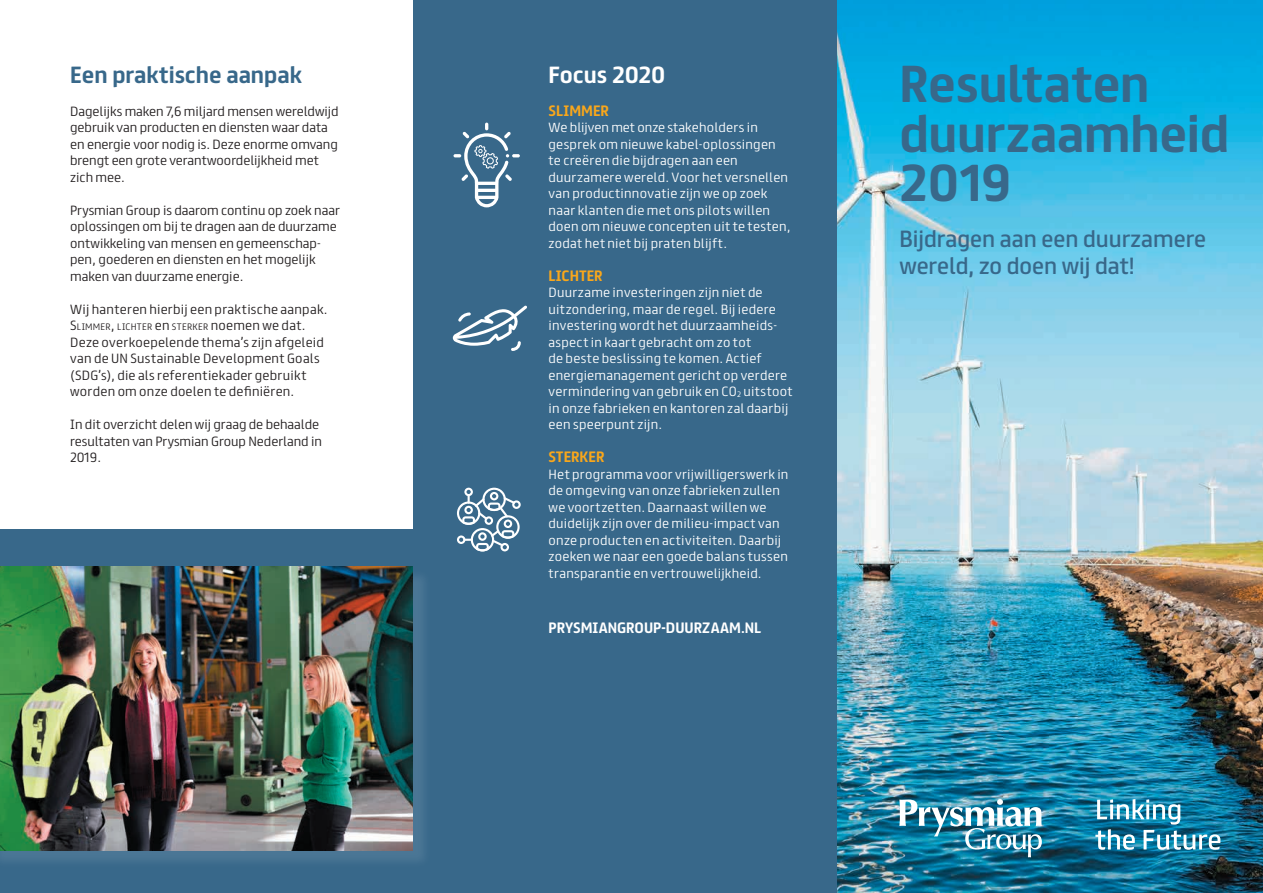
<style>
.page{position:relative;width:1263px;height:893px;background:#fff}
.page>*{position:absolute;margin:0;border:0;box-sizing:border-box;transform-origin:0 0}
.t1{font:700 46.5px/49.5px "FS Truman";letter-spacing:-.005em;color:#38688a}
.t2{font:21px/27px "FS Truman";color:#38688a}
.t3{font:700 21px "FS Truman";color:#38688a}
.t4{font:700 21px "FS Truman";letter-spacing:-.015em;color:#fff}
.t5{font:700 13.5px "FS Truman";color:#fff}
.t6{font:700 13.5px "FS Truman";color:#f9a71b}
.t7{font:300 12px/16.5px "FS Truman";letter-spacing:.02em;color:#fff}
.t8{font:300 12px/16.5px "FS Truman";color:#231f20}
.t9{font:300 12px/16.5px "FS Truman";letter-spacing:.02em;color:#231f20}
.t10{font:300 12px "FS Truman";letter-spacing:.025em;color:#231f20}
.t11{font:300 8.4px "FS Truman";letter-spacing:.03em;color:#231f20}
.s1{font-size:12px}
</style>
<div class="page">
<div style="left:0;top:0;width:838px;height:893px;background:#38688a"></div>
<div style="left:0;top:568px;width:432px;height:301px;background:#fff;opacity:.1"></div>
<img style="left:0;top:566px;width:413px;height:284px">
<img style="left:838px;top:0;width:425px;height:893px">
<div style="left:0;top:0;width:412px;height:528px;background:#fff"></div>
<svg style="left:453px;top:123px;width:67px;height:84px"></svg>
<svg style="left:453px;top:305px;width:74px;height:46px"></svg>
<svg style="left:457px;top:488px;width:64px;height:63px"></svg>
<img style="left:899px;top:799px;width:143px;height:58px">
<img style="left:1095px;top:799px;width:125px;height:51px">
<h2 class="t3" style="left:70px;top:56px;width:233px">Een praktische aanpak</h2>
<p class="t8" style="left:70px;top:102px;width:270px">Dagelijks maken 7,6 miljard mensen wereldwijd gebruik van producten en diensten waar data en energie voor nodig is. Deze enorme omvang brengt een grote verantwoordelijkheid met zich mee.</p>
<p class="t8" style="left:70px;top:201px;width:271px">Prysmian Group is daarom continu op zoek naar oplossingen om bij te dragen aan de duurzame ontwikkeling van mensen en gemeenschap&shy;pen, goederen en diensten en het mogelijk maken van duurzame energie.</p>
<p class="t10" style="left:70px;top:298px;width:259px">Wij hanteren hierbij een praktische aanpak.</p>
<p class="t11" style="left:70px;top:319px;width:237px"><span class="s1">S</span>LIMMER<span class="s1">,</span> LICHTER <span class="s1">en</span> STERKER <span class="s1">noemen we dat.</span></p>
<p class="t9" style="left:70px;top:333px;width:255px">Deze overkoepelende thema’s zijn afgeleid van de UN Sustainable Development Goals (SDG’s), die als referentiekader gebruikt worden om onze doelen te definiëren.</p>
<p class="t8" style="left:70px;top:415px;width:253px">In dit overzicht delen wij graag de behaalde resultaten van Prysmian Group Nederland in<br>2019.</p>
<h2 class="t4" style="left:549px;top:56px;width:118px">Focus 2020</h2>
<p class="t6" style="left:549px;top:98px;width:62px">SLIMMER</p>
<p class="t7" style="left:549px;top:118px;width:244px">We blijven met onze stakeholders in gesprek om nieuwe kabel-oplossingen te creëren die bijdragen aan een duurzamere wereld. Voor het versnellen van productinnovatie zijn we op zoek naar klanten die met ons pilots willen doen om nieuwe concepten uit te testen, zodat het niet bij praten blijft.</p>
<p class="t6" style="left:549px;top:263px;width:56px">LICHTER</p>
<p class="t7" style="left:549px;top:283px;width:246px">Duurzame investeringen zijn niet de uitzondering, maar de regel. Bij iedere investering wordt het duurzaamheids&shy;aspect in kaart gebracht om zo tot<br>de beste beslissing te komen. Actief energiemanagement gericht op verdere vermindering van gebruik en CO<sub>2</sub> uitstoot in onze fabrieken en kantoren zal daarbij een speerpunt zijn.</p>
<p class="t6" style="left:549px;top:445px;width:57px">STERKER</p>
<p class="t7" style="left:549px;top:465px;width:241px">Het programma voor vrijwilligerswerk in de omgeving van onze fabrieken zullen we voortzetten. Daarnaast willen we duidelijk zijn over de milieu-impact van onze producten en activiteiten. Daarbij zoeken we naar een goede balans tussen transparantie en vertrouwelijkheid.</p>
<p class="t5" style="left:549px;top:616px;width:214px">PRYSMIANGROUP-DUURZAAM.NL</p>
<h1 class="t1" style="left:899px;top:55px;width:331px">Resultaten duurzaamheid<br>2019</h1>
<h2 class="t2" style="left:899px;top:224px;width:308px">Bijdragen aan een duurzamere wereld, zo doen wij dat!</h2>
</div>
